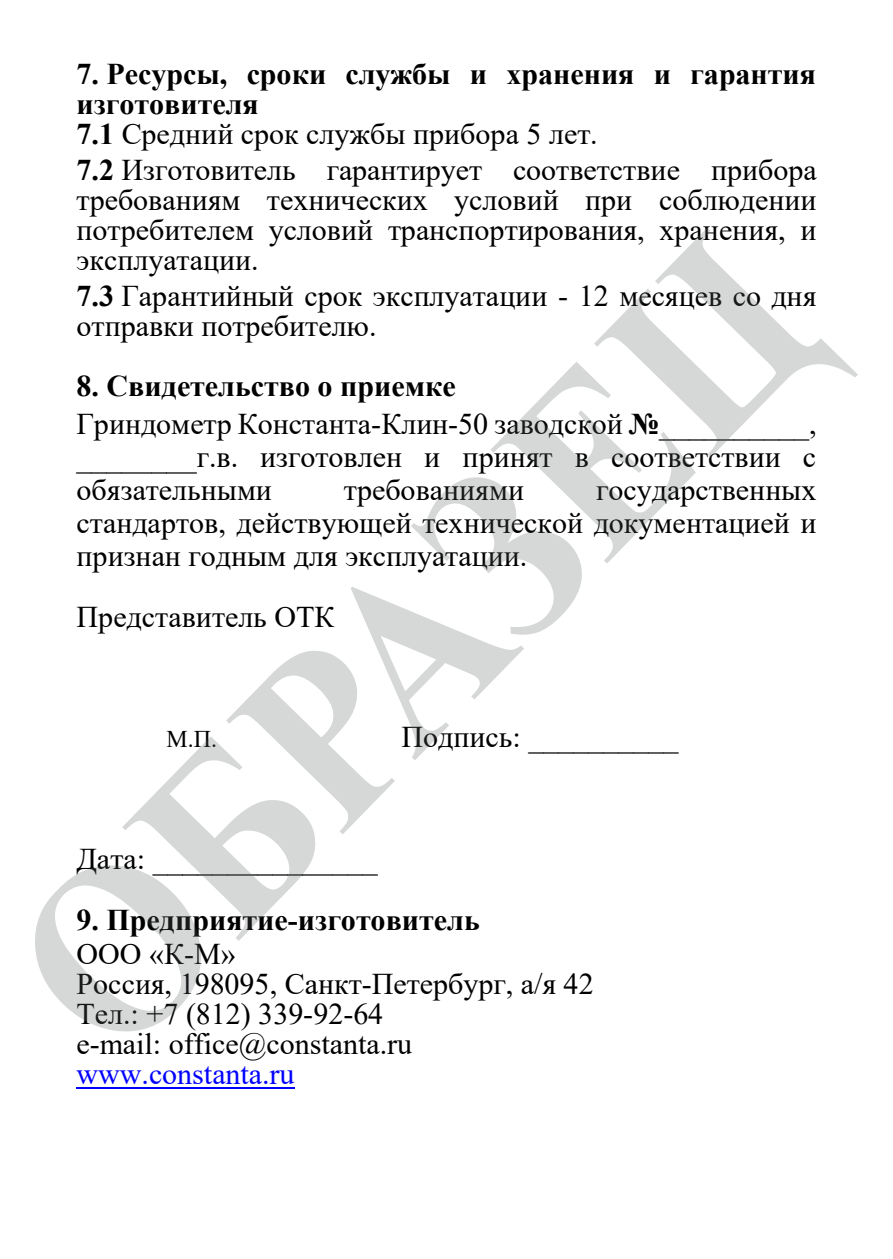
<style>
.page{position:relative;width:893px;height:1259px;background:#fff}
.page>*{position:absolute;margin:0;border:0;box-sizing:border-box;transform-origin:0 0}
.t1{font:30px/30px "Times New Roman";color:#000}
.t2{font:700 30px/30px "Times New Roman";color:#000}
.t3{font:30px "Times New Roman";color:#00f}
.t4{font:24px "Times New Roman";color:#000}
.s1{color:#fff}
.s2{font-weight:400}
.s3{font-weight:700}
.s4{font-weight:700;color:#fff}
</style>
<div class="page">
<hr style="left:76px;top:1087px;width:219px;height:2px;background:#00f">
<svg style="left:35px;top:362px;width:661px;height:669px"></svg>
<svg style="left:594px;top:228px;width:264px;height:229px"></svg>
<p class="t2" style="left:76px;top:58px;width:741px">7.<span class="s1">.</span>Ресурсы, сроки службы и хранения и гарантия изготовителя<br>7.1<span class="s1">.</span><span class="s2">Средний срок службы прибора 5 лет.</span></p>
<p class="t1" style="left:76px;top:154px;width:742px;text-align:justify"><span class="s3">7.2</span><span class="s4">.</span>Изготовитель гарантирует соответствие прибора требованиям технических условий при соблюдении потребителем условий транспортирования, хранения, и эксплуатации.</p>
<p class="t1" style="left:77px;top:280px;width:742px"><span class="s3">7.3</span><span class="s4">.</span>Гарантийный срок эксплуатации - 12 месяцев со дня отправки потребителю.</p>
<p class="t1" style="left:77px;top:366px;width:742px;line-height:38.4px"><span class="s3">8. Свидетельство о приемке<br></span>Гриндометр Константа-Клин-50 заводской <span class="s3">№</span>__________,</p>
<p class="t1" style="left:77px;top:440px;width:741px;line-height:33px">________г.в. изготовлен и принят в соответствии с обязательными</p>
<p class="t1" style="left:344px;top:474px;width:182px">требованиями</p>
<p class="t1" style="left:77px;top:473px;width:742px;line-height:33px;text-align:justify;text-indent:520px">государственных стандартов, действующей технической документацией и признан годным для эксплуатации.</p>
<p class="t1" style="left:77px;top:601px;width:259px">Представитель ОТК</p>
<p class="t4" style="left:167px;top:722px;width:52px">М.П.</p>
<p class="t1" style="left:401px;top:721px;width:279px">Подпись: __________</p>
<p class="t1" style="left:76px;top:843px;width:303px">Дата: _______________</p>
<p class="t2" style="left:76px;top:904px;width:405px">9. Предприятие-изготовитель</p>
<p class="t1" style="left:76px;top:937px;width:519px">ООО «К-М»<br>Россия, 198095, Санкт-Петербург, а/я 42<br>Тел.: +7 (812) 339-92-64<br>e-mail: office@constanta.ru</p>
<p class="t3" style="left:76px;top:1053px;width:220px">www.constanta.ru</p>
</div>
